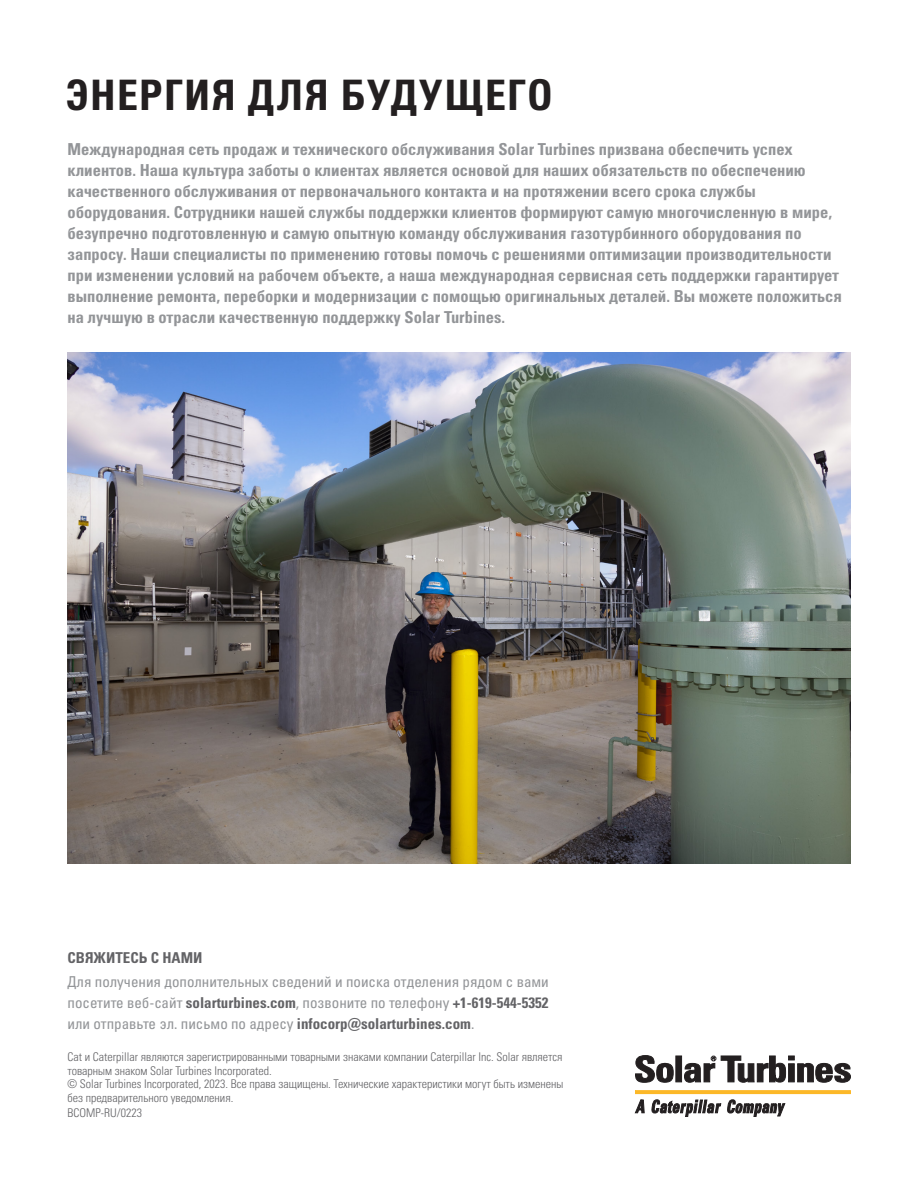
<style>
.page{position:relative;width:918px;height:1188px;background:#fff}
.page>*{position:absolute;margin:0;border:0;box-sizing:border-box;transform-origin:0 0}
.t1{font:42px "Univers LTCYR 67 Bold Cond";letter-spacing:.035em;color:#231f20}
.t2{font:16.5px/21px "Univers LTCYR 67 Bold Cond";color:#939598}
.t3{font:condensed 15px/21px "Univers LTCYR 57";color:#939598;text-align:justify}
.t4{font:15px "Univers LTCYR 67 Bold Cond";color:#636366}
.t5{font:12px/13.5px "Univers LTCYR 47 Light Cond";color:#636366}
.s1{font-family:"Univers LTCYR 67 Bold Cond";font-stretch:normal;color:#636366}
</style>
<div class="page">
<svg style="left:635px;top:1056px;width:38px;height:26px"></svg>
<div style="left:676px;top:1056px;width:6px;height:26px;background:#231f20"></div>
<svg style="left:684px;top:1056px;width:166px;height:26px"></svg>
<svg style="left:635px;top:1100px;width:9px;height:13px"></svg>
<svg style="left:727px;top:1100px;width:58px;height:17px"></svg>
<svg style="left:651px;top:1100px;width:70px;height:17px"></svg>
<div style="left:635px;top:1091px;width:215px;height:3px;border:1px solid #fcb828"></div>
<img style="left:68px;top:352px;width:782px;height:512px">
<h1 class="t1" style="left:66px;top:69px;width:489px">ЭНЕРГИЯ ДЛЯ БУДУЩЕГО</h1>
<p class="t2" style="left:68px;top:138px;width:776px">Международная сеть продаж и технического обслуживания Solar Turbines призвана обеспечить успех клиентов. Наша культура заботы о клиентах является основой для наших обязательств по обеспечению качественного обслуживания от первоначального контакта и на протяжении всего срока службы оборудования. Сотрудники нашей службы поддержки клиентов формируют самую многочисленную в мире, безупречно подготовленную и самую опытную команду обслуживания газотурбинного оборудования по запросу. Наши специалисты по применению готовы помочь с решениями оптимизации производительности при изменении условий на рабочем объекте, а наша международная сервисная сеть поддержки гарантирует выполнение ремонта, переборки и модернизации с помощью оригинальных деталей. Вы можете положиться на лучшую в отрасли качественную поддержку Solar Turbines.</p>
<p class="t4" style="left:68px;top:949px;width:137px">СВЯЖИТЕСЬ С НАМИ</p>
<p class="t3" style="left:68px;top:970px;width:483px">Для получения дополнительных сведений и поиска отделения рядом с вами посетите веб-сайт <span class="s1">solarturbines.com</span>, позвоните по телефону <span class="s1">+1-619-544-5352 </span>или отправьте эл. письмо по адресу <span class="s1">infocorp@solarturbines.com</span>.</p>
<p class="t5" style="left:68px;top:1050px;width:497px">Cat и Caterpillar являются зарегистрированными товарными знаками компании Caterpillar Inc. Solar является товарным знаком Solar Turbines Incorporated.<br>© Solar Turbines Incorporated, 2023. Все права защищены. Технические характеристики могут быть изменены без предварительного уведомления.</p>
<p class="t5" style="left:68px;top:1105px;width:76px">BCOMP-RU/0223</p>
</div>
